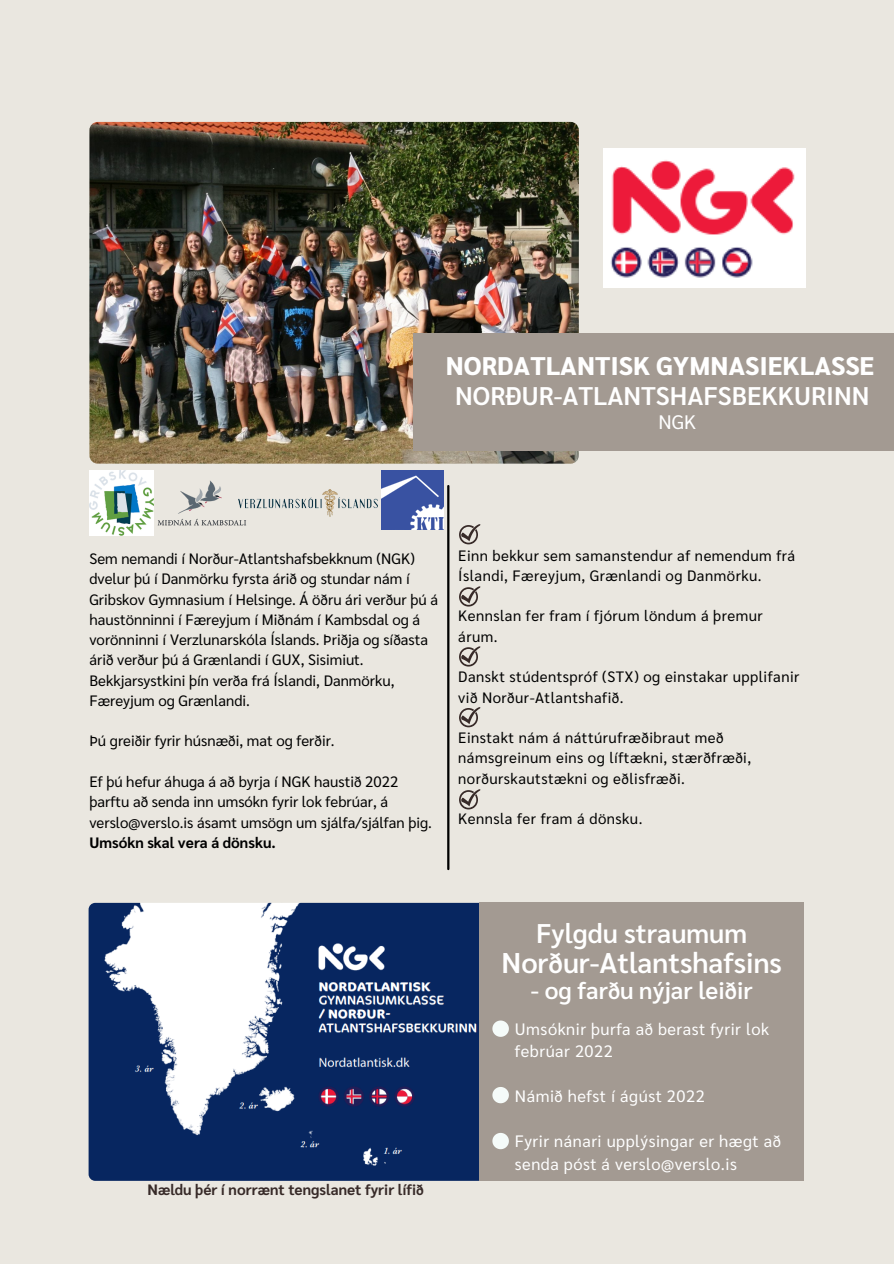
<style>
.page{position:relative;width:894px;height:1264px;background:#fff}
.page>*{position:absolute;margin:0;border:0;box-sizing:border-box;transform-origin:0 0}
.t1{font:600 28.5px "Sarabun";color:#fff}
.t2{font:600 27px "Sarabun";color:#fff}
.t3{font:800 25.5px "Sarabun";color:#fff}
.t4{font:600 25.5px "Sarabun";color:#fff}
.t5{font:600 24px "Sarabun";color:#fff}
.t6{font:19.5px "Sarabun";color:#fff}
.t7{font:16.5px/22.5px "Sarabun";letter-spacing:.03em;color:#fff}
.t8{font:15px/20.2px "Sarabun";color:#000}
.t9{font:15px/20.2px "Sarabun";letter-spacing:.03em;color:#000}
.t10{font:700 15px "Sarabun";color:#372a28}
.s1{font-weight:700}
</style>
<div class="page">
<div style="left:0;top:0;width:893px;height:1263px;background:#eae7e0"></div>
<img style="left:89px;top:122px;width:489px;height:341px;border-radius:8px">
<div style="left:413px;top:333px;width:480px;height:117px;background:#a39a92"></div>
<hr style="left:447px;top:486px;width:2px;height:383px;background:#000">
<img style="left:603px;top:148px;width:202px;height:139px">
<img style="left:148px;top:450px;width:107px;height:86px">
<img style="left:89px;top:470px;width:64px;height:65px">
<img style="left:381px;top:471px;width:62px;height:58px">
<img style="left:89px;top:902px;width:397px;height:278px;border-radius:7px">
<div style="left:479px;top:902px;width:324px;height:279px;background:#a39a92"></div>
<svg style="left:492px;top:1020px;width:16px;height:16px"></svg>
<svg style="left:492px;top:1087px;width:16px;height:16px"></svg>
<svg style="left:492px;top:1133px;width:16px;height:16px"></svg>
<svg style="left:459px;top:524px;width:21px;height:20px"></svg>
<svg style="left:459px;top:586px;width:21px;height:20px"></svg>
<svg style="left:459px;top:646px;width:21px;height:20px"></svg>
<svg style="left:459px;top:707px;width:21px;height:20px"></svg>
<svg style="left:459px;top:789px;width:21px;height:20px"></svg>
<img style="left:238px;top:489px;width:139px;height:27px">
<p class="t3" style="left:446px;top:348px;width:430px">NORDATLANTISK GYMNASIEKLASSE</p>
<p class="t4" style="left:455px;top:378px;width:415px">NORÐUR-ATLANTSHAFSBEKKURINN</p>
<p class="t6" style="left:658px;top:408px;width:39px">NGK</p>
<p class="t8" style="left:89px;top:547px;width:350px">Sem nemandi í Norður-Atlantshafsbekknum (NGK) dvelur þú í Danmörku fyrsta árið og stundar nám í Gribskov Gymnasium í Helsinge. Á öðru ári verður þú á haustönninni í Færeyjum í Miðnám í Kambsdal og á vorönninni í Verzlunarskóla Íslands. Þriðja og síðasta árið verður þú á Grænlandi í GUX, Sisimiut.<br>Bekkjarsystkini þín verða frá Íslandi, Danmörku, Færeyjum og Grænlandi.</p>
<p class="t8" style="left:89px;top:730px;width:247px">Þú greiðir fyrir húsnæði, mat og ferðir.</p>
<p class="t8" style="left:89px;top:770px;width:344px">Ef þú hefur áhuga á að byrja í NGK haustið 2022 þarftu að senda inn umsókn fyrir lok febrúar, á verslo@verslo.is ásamt umsögn um sjálfa/sjálfan þig.<br><span class="s1">Umsókn skal vera á dönsku.</span></p>
<p class="t9" style="left:458px;top:544px;width:338px">Einn bekkur sem samanstendur af nemendum frá<br>Íslandi, Færeyjum, Grænlandi og Danmörku.</p>
<p class="t9" style="left:458px;top:605px;width:306px">Kennslan fer fram í fjórum löndum á þremur árum.</p>
<p class="t9" style="left:458px;top:666px;width:342px">Danskt stúdentspróf (STX) og einstakar upplifanir við Norður-Atlantshafið.</p>
<p class="t9" style="left:458px;top:726px;width:294px">Einstakt nám á náttúrufræðibraut með námsgreinum eins og líftækni, stærðfræði, norðurskautstækni og eðlisfræði.</p>
<p class="t9" style="left:458px;top:807px;width:186px">Kennsla fer fram á dönsku.</p>
<p class="t10" style="left:147px;top:1179px;width:278px">Nældu þér í norrænt tengslanet fyrir lífið</p>
<p class="t2" style="left:536px;top:914px;width:212px">Fylgdu straumum</p>
<p class="t1" style="left:501px;top:942px;width:282px">Norður-Atlantshafsins</p>
<p class="t5" style="left:531px;top:973px;width:223px">- og farðu nýjar leiðir</p>
<p class="t7" style="left:515px;top:1016px;width:255px">Umsóknir þurfa að berast fyrir lok febrúar 2022</p>
<p class="t7" style="left:515px;top:1083px;width:191px">Námið hefst í ágúst 2022</p>
<p class="t7" style="left:515px;top:1129px;width:267px">Fyrir nánari upplýsingar er hægt að senda póst á verslo@verslo.is</p>
</div>
